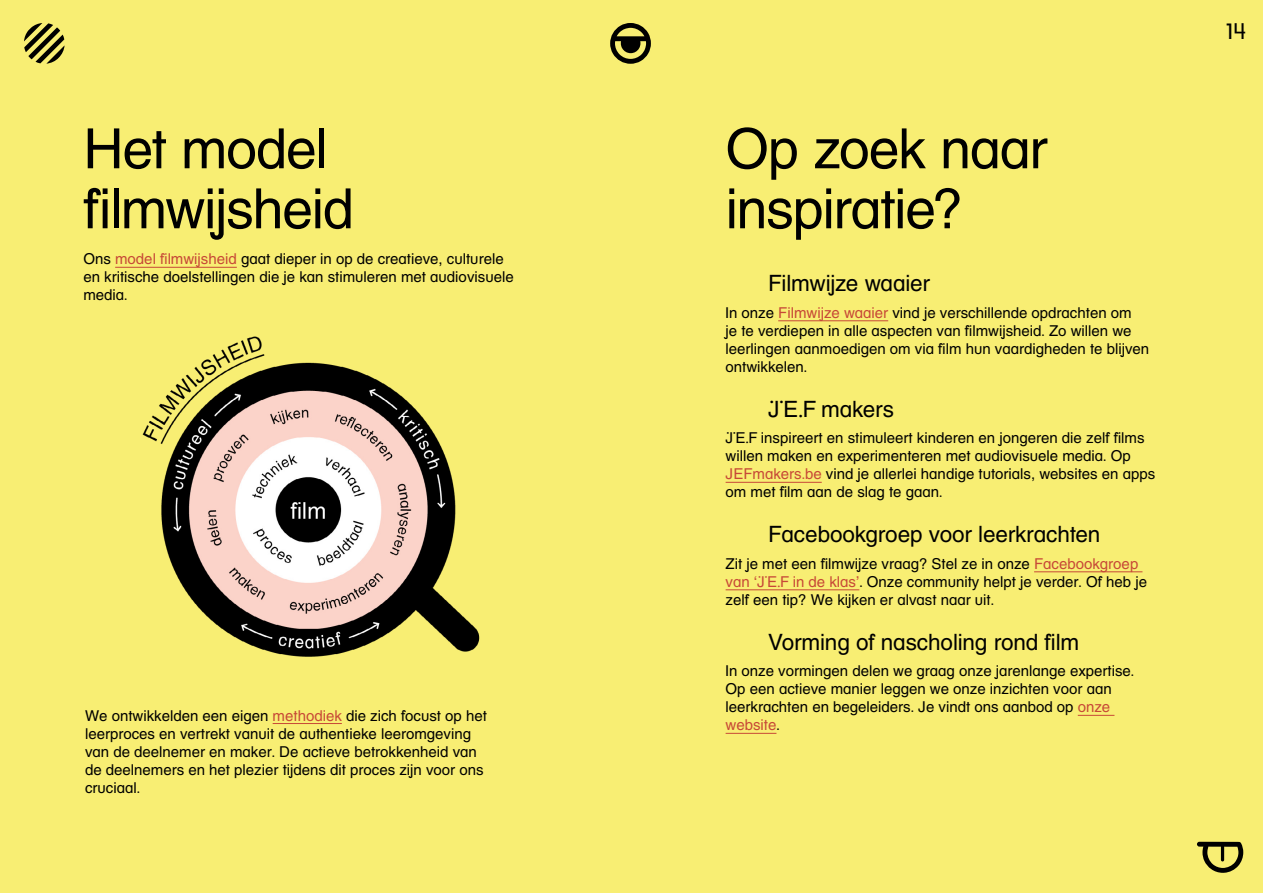
<style>
.page{position:relative;width:1263px;height:893px;background:#f8ee73}
.page>*{position:absolute;margin:0;border:0;box-sizing:border-box;transform-origin:0 0}
._04__Lopende_tekst{font:55.5px/60px "JEF";letter-spacing:-.025em;color:#000}
._01__Hoofdtitel{font:55.5px "JEF";letter-spacing:-.025em;color:#000}
._03__Subtitel_____In{font:22.5px "JEF";letter-spacing:-.005em;color:#000}
._04__Lopende_tekst-2{font:15px/18px "JEF";color:#000}
.s1{color:#c74937}
</style>
<div class="page">
<hr style="left:115px;top:267px;width:122px;height:1px;background:#c74937">
<hr style="left:778px;top:320px;width:110px;height:1px;background:#c74937">
<hr style="left:726px;top:482px;width:96px;height:1px;background:#c74937">
<hr style="left:1034px;top:571px;width:108px;height:1px;background:#c74937">
<hr style="left:726px;top:589px;width:133px;height:1px;background:#c74937">
<hr style="left:1078px;top:715px;width:36px;height:1px;background:#c74937">
<hr style="left:726px;top:733px;width:50px;height:1px;background:#c74937">
<img style="left:142px;top:336px;width:338px;height:321px">
<hr style="left:273px;top:723px;width:69px;height:1px;background:#c74937">
<p class="_01__Hoofdtitel" style="left:83px;top:116px;width:246px">Het model</p>
<p class="_01__Hoofdtitel" style="left:83px;top:176px;width:272px">filmwijsheid</p>
<p class="_04__Lopende_tekst-2" style="left:83px;top:250px;width:432px">Ons <span class="s1">model filmwijsheid</span> gaat dieper in op de creatieve, culturele en kritische doelstellingen die je kan stimuleren met audiovisuele media.</p>
<p class="_04__Lopende_tekst-2" style="left:85px;top:706px;width:403px">We ontwikkelden een eigen <span class="s1">methodiek</span> die zich focust op het leerproces en vertrekt vanuit de authentieke leeromgeving van de deelnemer en maker. De actieve betrokkenheid van de deelnemers en het plezier tijdens dit proces zijn voor ons cruciaal.</p>
<p class="_04__Lopende_tekst" style="left:726px;top:118px;width:323px">Op zoek naar inspiratie?</p>
<p class="_03__Subtitel_____In" style="left:768px;top:270px;width:163px">Filmwijze waaier</p>
<p class="_04__Lopende_tekst-2" style="left:726px;top:303px;width:425px">In onze <span class="s1">Filmwijze waaier</span> vind je verschillende opdrachten om<br>je te verdiepen in alle aspecten van filmwijsheid. Zo willen we leerlingen aanmoedigen om via film hun vaardigheden te blijven ontwikkelen.</p>
<p class="_03__Subtitel_____In" style="left:768px;top:395px;width:127px">JEF makers</p>
<p class="_04__Lopende_tekst-2" style="left:726px;top:429px;width:431px">JEF inspireert en stimuleert kinderen en jongeren die zelf films willen maken en experimenteren met audiovisuele media. Op <span class="s1">JEF</span><span class="s1">makers.be</span> vind je allerlei handige tutorials, websites en apps om met film aan de slag te gaan.</p>
<p class="_03__Subtitel_____In" style="left:768px;top:521px;width:334px">Facebookgroep voor leerkrachten</p>
<p class="_04__Lopende_tekst-2" style="left:726px;top:554px;width:423px">Zit je met een filmwijze vraag? Stel ze in onze <span class="s1">Facebookgroep van ‘JEF in de klas’</span>. Onze community helpt je verder. Of heb je zelf een tip? We kijken er alvast naar uit.</p>
<p class="_03__Subtitel_____In" style="left:768px;top:628px;width:313px">Vorming of nascholing rond film</p>
<p class="_04__Lopende_tekst-2" style="left:726px;top:662px;width:410px">In onze vormingen delen we graag onze jarenlange expertise.<br>Op een actieve manier leggen we onze inzichten voor aan leerkrachten en begeleiders. Je vindt ons aanbod op <span class="s1">onze website</span>.</p>
<h2 class="_03__Subtitel_____In" style="left:1226px;top:17px;width:21px">14</h2>
</div>
